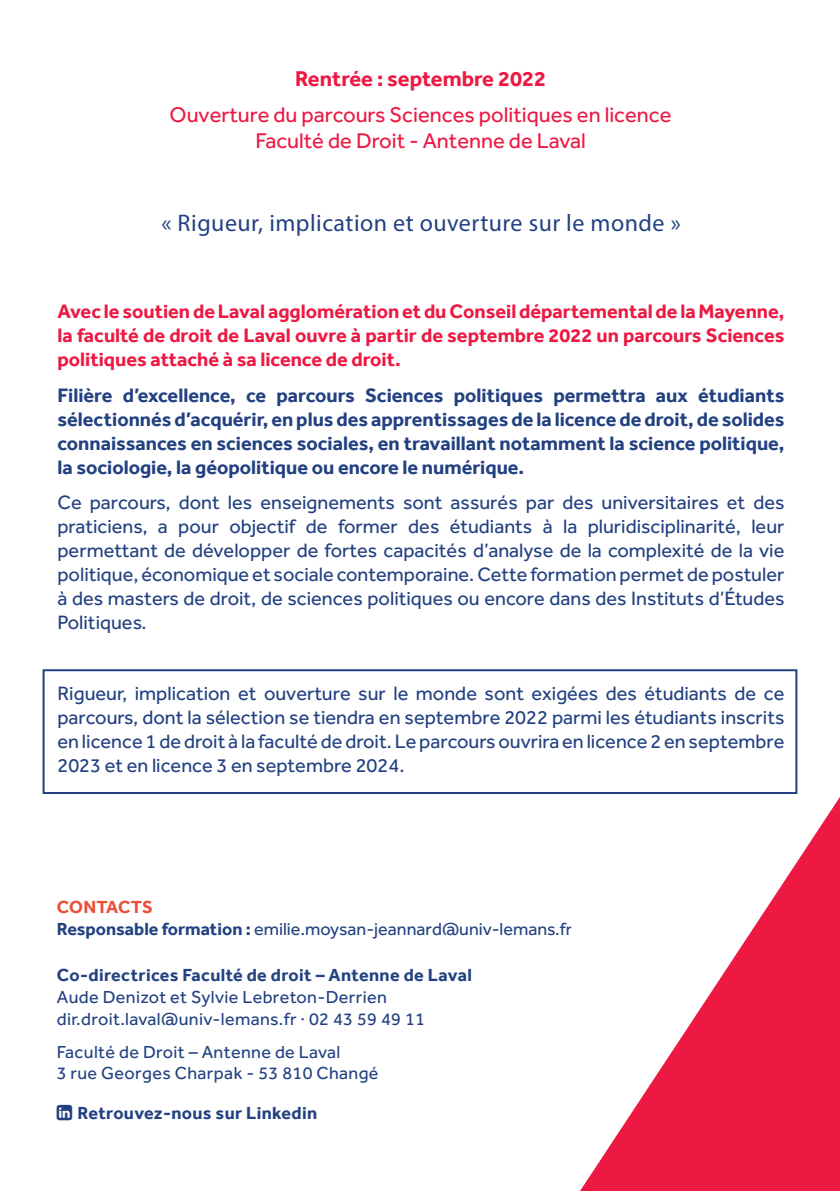
<style>
.page{position:relative;width:840px;height:1191px;background:#fff}
.page>*{position:absolute;margin:0;border:0;box-sizing:border-box;transform-origin:0 0}
.t1{font:24px "Myriad Pro";letter-spacing:.02em;color:#224181}
.t2{font:22px "Effra";color:#ed1943}
.t3{font:700 22px "Effra";color:#ed1943}
.t4{font:20px/24px "Effra";color:#224181;text-align:justify}
.t5{font:700 20px/24px "Effra";color:#224181;text-align:justify}
.t6{font:700 20px/24px "Effra";color:#ed1943;text-align:justify}
.t7{font:18px/21.6px "Effra";letter-spacing:.02em;color:#224181}
.t8{font:18px/22px "Effra";color:#224181}
.t9{font:700 18px "Effra";letter-spacing:.02em;color:#224181}
.s1{font-weight:700;color:#ec4f38}
.s2{font-weight:700}
</style>
<div class="page">
<div style="left:43px;top:669px;width:754px;height:125px;border:2px solid #224181"></div>
<svg style="left:571px;top:778px;width:268px;height:413px"></svg>
<p class="t3" style="left:295px;top:66px;width:252px">Rentrée : septembre 2022</p>
<p class="t2" style="left:169px;top:102px;width:503px">Ouverture du parcours Sciences politiques en licence</p>
<p class="t2" style="left:255px;top:128px;width:332px">Faculté de Droit - Antenne de Laval</p>
<p class="t1" style="left:161px;top:208px;width:520px">« Rigueur, implication et ouverture sur le monde »</p>
<p class="t6" style="left:57px;top:299px;width:728px">Avec le soutien de Laval agglomération et du Conseil départemental de la Mayenne, la faculté de droit de Laval ouvre à partir de septembre 2022 un parcours Sciences politiques attaché à sa licence de droit.</p>
<p class="t5" style="left:57px;top:383px;width:728px">Filière d’excellence, ce parcours Sciences politiques permettra aux étudiants sélectionnés d’acquérir, en plus des apprentissages de la licence de droit, de solides connaissances en sciences sociales, en travaillant notamment la science politique, la sociologie, la géopolitique ou encore le numérique.</p>
<p class="t4" style="left:57px;top:490px;width:728px">Ce parcours, dont les enseignements sont assurés par des universitaires et des praticiens, a pour objectif de former des étudiants à la pluridisciplinarité, leur permettant de développer de fortes capacités d’analyse de la complexité de la vie politique, économique et sociale contemporaine. Cette formation permet de postuler à des masters de droit, de sciences politiques ou encore dans des Instituts d’Études Politiques.</p>
<p class="t4" style="left:57px;top:681px;width:728px">Rigueur, implication et ouverture sur le monde sont exigées des étudiants de ce parcours, dont la sélection se tiendra en septembre 2022 parmi les étudiants inscrits en licence 1 de droit à la faculté de droit. Le parcours ouvrira en licence 2 en septembre 2023 et en licence 3 en septembre 2024.</p>
<p class="t8" style="left:57px;top:896px;width:517px"><span class="s1">CONTACTS<br></span><span class="s2">Responsable formation :</span> emilie.moysan-jeannard@univ-lemans.fr</p>
<p class="t7" style="left:57px;top:964px;width:416px"><span class="s2">Co-directrices Faculté de droit – Antenne de Laval<br></span>Aude Denizot et Sylvie Lebreton-Derrien dir.droit.laval@univ-lemans.fr · 02 43 59 49 11</p>
<p class="t7" style="left:57px;top:1040px;width:322px">Faculté de Droit – Antenne de Laval<br>3 rue Georges Charpak - 53 810 Changé</p>
<p class="t9" style="left:77px;top:1102px;width:241px">Retrouvez-nous sur Linkedin</p>
</div>
